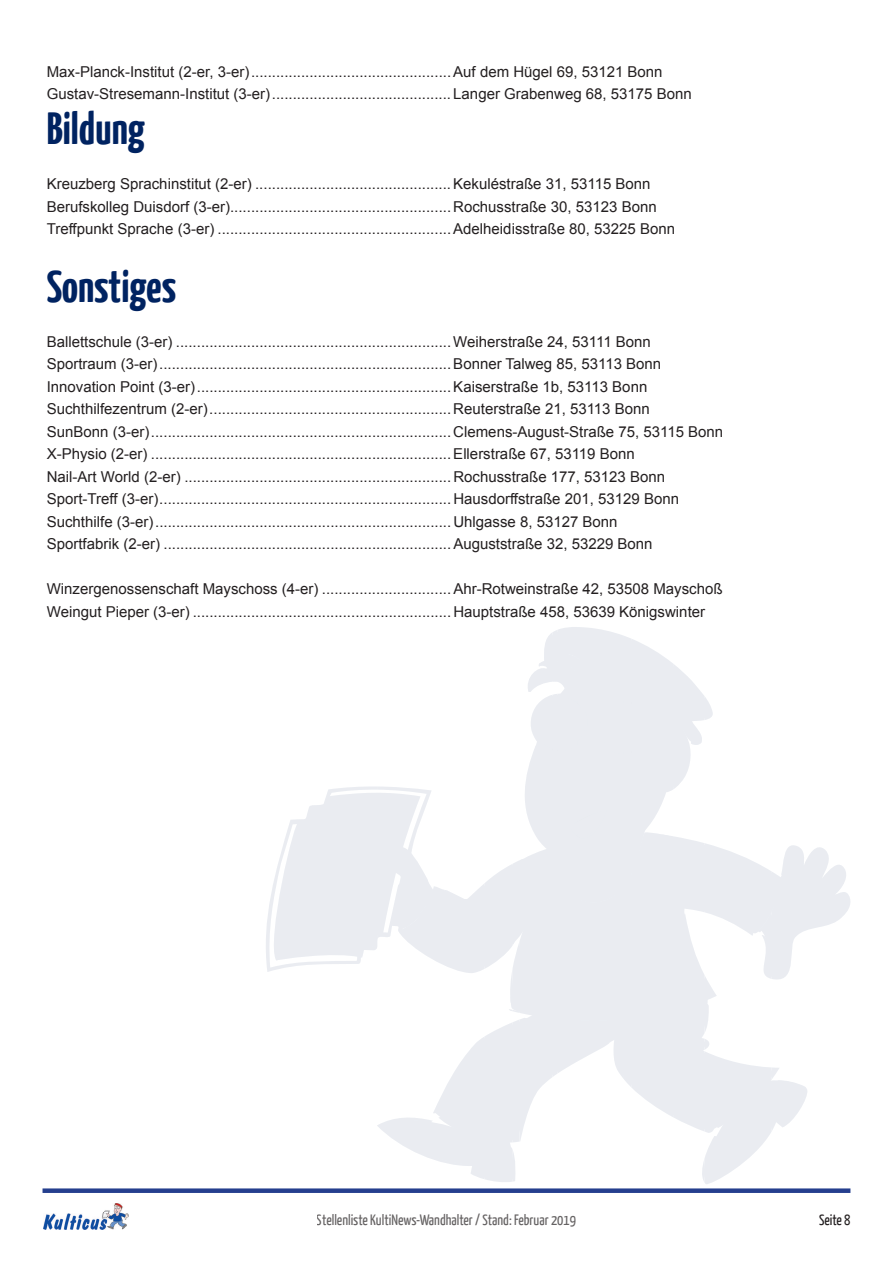
<style>
.page{position:relative;width:893px;height:1263px;background:#fff}
.page>*{position:absolute;margin:0;border:0;box-sizing:border-box;transform-origin:0 0}
.t1{font:700 45px "Yanone Kaffeesatz";color:#002361}
.t2{font:15px/22.5px "Arial";color:#231f20}
.t3{font:15px "Yanone Kaffeesatz";color:#231f20}
</style>
<div class="page">
<img style="left:44px;top:1203px;width:85px;height:26px">
<div style="left:43px;top:1188px;width:807px;height:5px;background:#253f8e"></div>
<svg style="left:266px;top:627px;width:584px;height:557px"></svg>
<p class="t2" style="left:47px;top:60px;width:646px">Max-Planck-Institut (2-er, 3-er)................................................Auf dem Hügel 69, 53121 Bonn<br>Gustav-Stresemann-Institut (3-er)........................................... Langer Grabenweg 68, 53175 Bonn</p>
<h1 class="t1" style="left:47px;top:101px;width:100px">Bildung</h1>
<p class="t2" style="left:47px;top:173px;width:630px">Kreuzberg Sprachinstitut (2-er) ...............................................Kekuléstraße 31, 53115 Bonn<br>Berufskolleg Duisdorf (3-er).....................................................Rochusstraße 30, 53123 Bonn<br>Treffpunkt Sprache (3-er) ........................................................Adelheidisstraße 80, 53225 Bonn</p>
<h1 class="t1" style="left:47px;top:258px;width:131px">Sonstiges</h1>
<p class="t2" style="left:47px;top:330px;width:678px">Ballettschule (3-er) ..................................................................Weiherstraße 24, 53111 Bonn Sportraum (3-er)......................................................................Bonner Talweg 85, 53113 Bonn Innovation Point (3-er).............................................................Kaiserstraße 1b, 53113 Bonn Suchthilfezentrum (2-er)..........................................................Reuterstraße 21, 53113 Bonn<br>SunBonn (3-er)........................................................................Clemens-August-Straße 75, 53115 Bonn X-Physio (2-er) ........................................................................Ellerstraße 67, 53119 Bonn<br>Nail-Art World (2-er) ................................................................Rochusstraße 177, 53123 Bonn Sport-Treff (3-er)......................................................................Hausdorffstraße 201, 53129 Bonn Suchthilfe (3-er).......................................................................Uhlgasse 8, 53127 Bonn<br>Sportfabrik (2-er) .....................................................................Auguststraße 32, 53229 Bonn</p>
<p class="t2" style="left:47px;top:578px;width:677px">Winzergenossenschaft Mayschoss (4-er) ...............................Ahr-Rotweinstraße 42, 53508 Mayschoß<br>Weingut Pieper (3-er) ..............................................................Hauptstraße 458, 53639 Königswinter</p>
<p class="t3" style="left:317px;top:1210px;width:261px">Stellenliste KultiNews-Wandhalter / Stand: Februar 2019</p>
<p class="t3" style="left:819px;top:1210px;width:33px">Seite 8</p>
</div>
